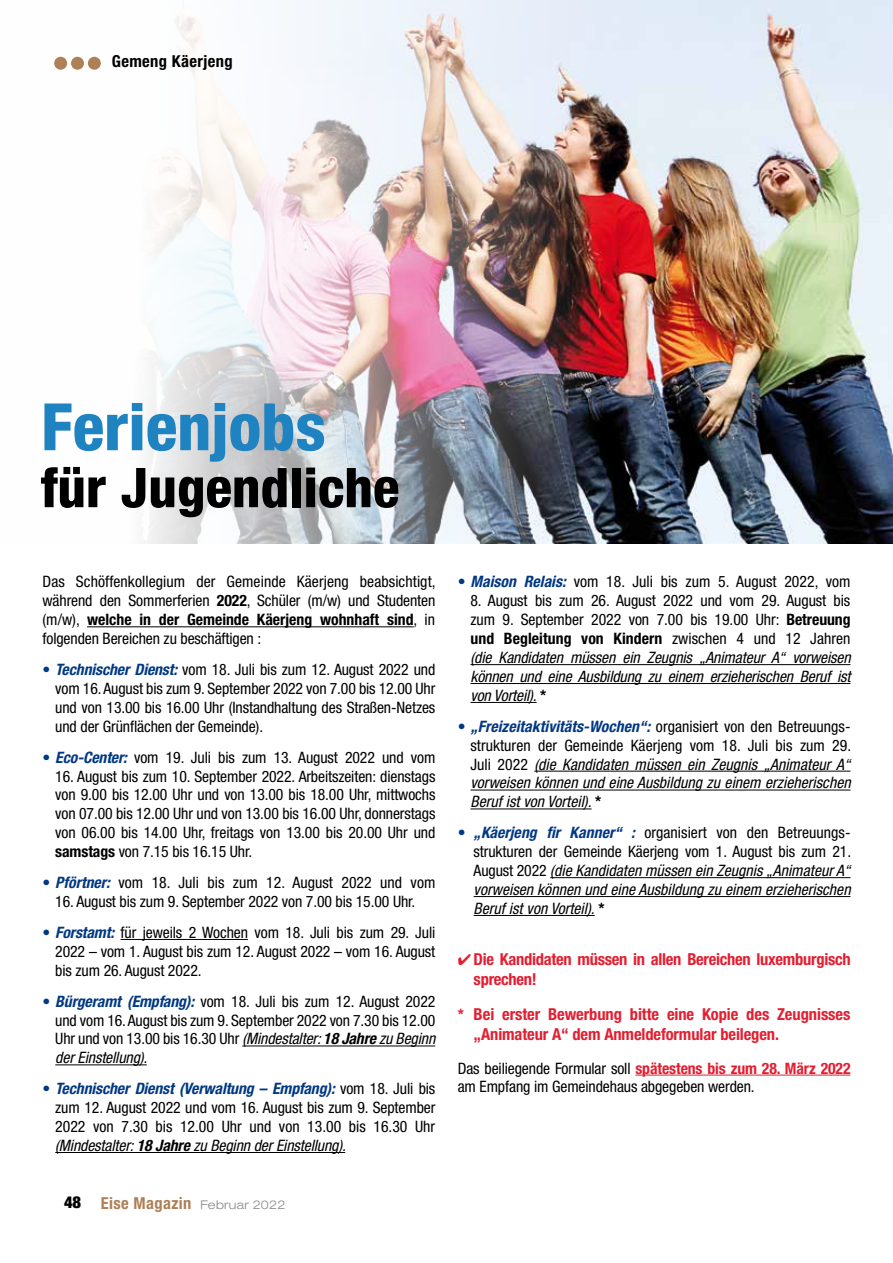
<style>
.page{position:relative;width:893px;height:1263px;background:#fff}
.page>*{position:absolute;margin:0;border:0;box-sizing:border-box;transform-origin:0 0}
.t1{font:800 condensed 65.4px "Helvetica Neue";color:#1f82c1}
.t2{font:800 condensed 54.9px "Helvetica Neue";color:#000}
.t3{font:700 condensed 16.5px/19.8px "Helvetica Neue";letter-spacing:-.005em;color:#e31e31}
.t4{font:700 condensed 16.5px "Helvetica Neue";letter-spacing:.025em;color:#ad8056}
.t5{font:700 condensed 16.5px "Helvetica Neue";letter-spacing:.025em;color:#000}
.t6{font:condensed 15.75px/18.9px "Helvetica Neue";letter-spacing:-.005em;color:#000;text-align:justify}
.t7{font:italic condensed 15.75px/18.9px "Helvetica Neue";letter-spacing:.005em;color:#000;text-align:justify}
.s1{font-weight:700}
.s2{color:#003882}
.s3{font-weight:700;font-style:italic;color:#003882}
.s4{font-style:italic}
.s5{font-weight:700;font-style:italic}
.s6{font-family:"Helvetica Neue LT Std";font-weight:900;color:#000}
.s7{font-weight:300;font-stretch:expanded;font-size:12px;color:#87888a}
.s8{font-style:normal}
.s9{font-weight:700;font-style:normal}
.s10{font-style:normal;color:#003882}
.s11{font-weight:700;color:#003882}
.s12{font-size:15.75px}
.s13{font-weight:700;color:#e31e31}
</style>
<div class="page">
<img style="left:54px;top:0;width:839px;height:543px">
<div style="left:54px;top:57px;width:13px;height:13px;background:#ad8056;border-radius:50%"></div>
<div style="left:71px;top:57px;width:13px;height:13px;background:#ad8056;border-radius:50%"></div>
<div style="left:88px;top:57px;width:13px;height:13px;background:#ad8056;border-radius:50%"></div>
<hr style="left:87px;top:626px;width:327px;height:1px;background:#000">
<hr style="left:121px;top:939px;width:127px;height:1px;background:#000">
<hr style="left:242px;top:1045px;width:193px;height:1px;background:#000">
<hr style="left:55px;top:1064px;width:92px;height:1px;background:#000">
<hr style="left:55px;top:1152px;width:290px;height:1px;background:#000">
<hr style="left:470px;top:664px;width:380px;height:1px;background:#000">
<hr style="left:470px;top:683px;width:380px;height:1px;background:#000">
<hr style="left:470px;top:702px;width:67px;height:1px;background:#000">
<hr style="left:534px;top:771px;width:316px;height:1px;background:#000">
<hr style="left:470px;top:790px;width:380px;height:1px;background:#000">
<hr style="left:470px;top:808px;width:122px;height:1px;background:#000">
<hr style="left:550px;top:877px;width:300px;height:1px;background:#000">
<hr style="left:474px;top:896px;width:376px;height:1px;background:#000">
<hr style="left:474px;top:915px;width:121px;height:1px;background:#000">
<hr style="left:635px;top:1075px;width:215px;height:1px;background:#e31e31">
<p class="t5" style="left:112px;top:51px;width:122px">Gemeng Käerjeng</p>
<h1 class="t1" style="left:41px;top:386px;width:286px">Ferienjobs</h1>
<h2 class="t2" style="left:41px;top:454px;width:360px">für Jugendliche</h2>
<p class="t6" style="left:43px;top:572px;width:395px">Das Schöffenkollegium der Gemeinde Käerjeng beabsichtigt, während den Sommerferien <span class="s1">2022</span>, Schüler (m/w) und Studenten (m/w), <span class="s1">welche in der Gemeinde Käerjeng wohnhaft sind</span>, in folgenden Bereichen zu beschäftigen :</p>
<p class="t6" style="left:55px;top:660px;width:382px;text-indent:-13px"><span class="s2">•</span> <span class="s3">Technischer Dienst:</span> vom 18. Juli bis zum 12. August 2022 und vom 16. August bis zum 9. September 2022 von 7.00 bis 12.00 Uhr und von 13.00 bis 16.00 Uhr (Instandhaltung des Straßen-Netzes und der Grünflächen der Gemeinde).</p>
<p class="t6" style="left:43px;top:747px;width:394px"><span class="s2">•</span> <span class="s3">Eco-Center:</span> vom 19. Juli bis zum 13. August 2022 und vom</p>
<p class="t6" style="left:55px;top:766px;width:382px">16. August bis zum 10. September 2022. Arbeitszeiten: dienstags von 9.00 bis 12.00 Uhr und von 13.00 bis 18.00 Uhr, mittwochs von 07.00 bis 12.00 Uhr und von 13.00 bis 16.00 Uhr, donnerstags von 06.00 bis 14.00 Uhr, freitags von 13.00 bis 20.00 Uhr und <span class="s1">samstags</span> von 7.15 bis 16.15 Uhr.</p>
<p class="t6" style="left:43px;top:873px;width:394px"><span class="s2">•</span> <span class="s3">Pförtner:</span> vom 18. Juli bis zum 12. August 2022 und vom</p>
<p class="t6" style="left:55px;top:892px;width:362px">16. August bis zum 9. September 2022 von 7.00 bis 15.00 Uhr.</p>
<p class="t6" style="left:55px;top:923px;width:382px;text-indent:-13px"><span class="s2">•</span> <span class="s3">Forstamt:</span> für jeweils 2 Wochen vom 18. Juli bis zum 29. Juli 2022 – vom 1. August bis zum 12. August 2022 – vom 16. August bis zum 26. August 2022.</p>
<p class="t6" style="left:55px;top:991px;width:382px;text-indent:-13px"><span class="s2">•</span> <span class="s3">Bürgeramt (Empfang):</span> vom 18. Juli bis zum 12. August 2022 und vom 16. August bis zum 9. September 2022 von 7.30 bis 12.00<br>Uhr und von 13.00 bis 16.30 Uhr <span class="s4">(Mindestalter:</span> <span class="s5">18 Jahre</span> <span class="s4">zu Beginn der Einstellung).</span></p>
<p class="t6" style="left:55px;top:1079px;width:382px;text-indent:-13px"><span class="s2">•</span> <span class="s3">Technischer Dienst (Verwaltung – Empfang):</span> vom 18. Juli bis zum 12. August 2022 und vom 16. August bis zum 9. September 2022 von 7.30 bis 12.00 Uhr und von 13.00 bis 16.30 Uhr <span class="s4">(Mindestalter:</span> <span class="s5">18 Jahre</span> <span class="s4">zu Beginn der Einstellung).</span></p>
<p class="t4" style="left:64px;top:1193px;width:223px"><span class="s6">48</span> Eise Magazin <span class="s7">Februar 2022</span></p>
<p class="t6" style="left:458px;top:572px;width:394px"><span class="s2">•</span> <span class="s3">Maison Relais:</span> vom 18. Juli bis zum 5. August 2022, vom</p>
<p class="t7" style="left:470px;top:591px;width:382px"><span class="s8">8. August bis zum 26. August 2022 und vom 29. August bis zum 9. September 2022 von 7.00 bis 19.00 Uhr:</span> <span class="s9">Betreuung und Begleitung von Kindern</span> <span class="s8">zwischen 4 und 12 Jahren </span>(die Kandidaten müssen ein Zeugnis „Animateur A“ vorweisen können und eine Ausbildung zu einem erzieherischen Beruf ist von Vorteil). <span class="s9">*</span></p>
<p class="t7" style="left:470px;top:717px;width:382px;text-indent:-13px"><span class="s10">•</span> <span class="s11">„Freizeitaktivitäts-Wochen“:</span> <span class="s8">organisiert von den Betreuungs&shy;strukturen der Gemeinde Käerjeng vom 18. Juli bis zum 29.<br>Juli 2022</span> (die Kandidaten müssen ein Zeugnis „Animateur A“ vorweisen können und eine Ausbildung zu einem erzieherischen Beruf ist von Vorteil). <span class="s9">*</span></p>
<p class="t7" style="left:474px;top:823px;width:379px;text-indent:-16px"><span class="s10">•</span> <span class="s11">„Käerjeng fir Kanner“ :</span> <span class="s8">organisiert von den Betreuungs&shy;strukturen der Gemeinde Käerjeng vom 1. August bis zum 21.<br>August 2022</span> (die Kandidaten müssen ein Zeugnis „Animateur A“ vorweisen können und eine Ausbildung zu einem erzieherischen Beruf ist von Vorteil). <span class="s9">*</span></p>
<p class="t3" style="left:474px;top:949px;width:378px;text-indent:-16px">✔ Die Kandidaten müssen in allen Bereichen luxemburgisch sprechen!</p>
<p class="t3" style="left:474px;top:1004px;width:378px;text-indent:-16px"><span class="s12">*</span> Bei erster Bewerbung bitte eine Kopie des Zeugnisses „Animateur A“ dem Anmeldeformular beilegen.</p>
<p class="t6" style="left:458px;top:1058px;width:394px">Das beiliegende Formular soll <span class="s13">spätestens bis zum 28. März 2022 </span>am Empfang im Gemeindehaus abgegeben werden.</p>
</div>
